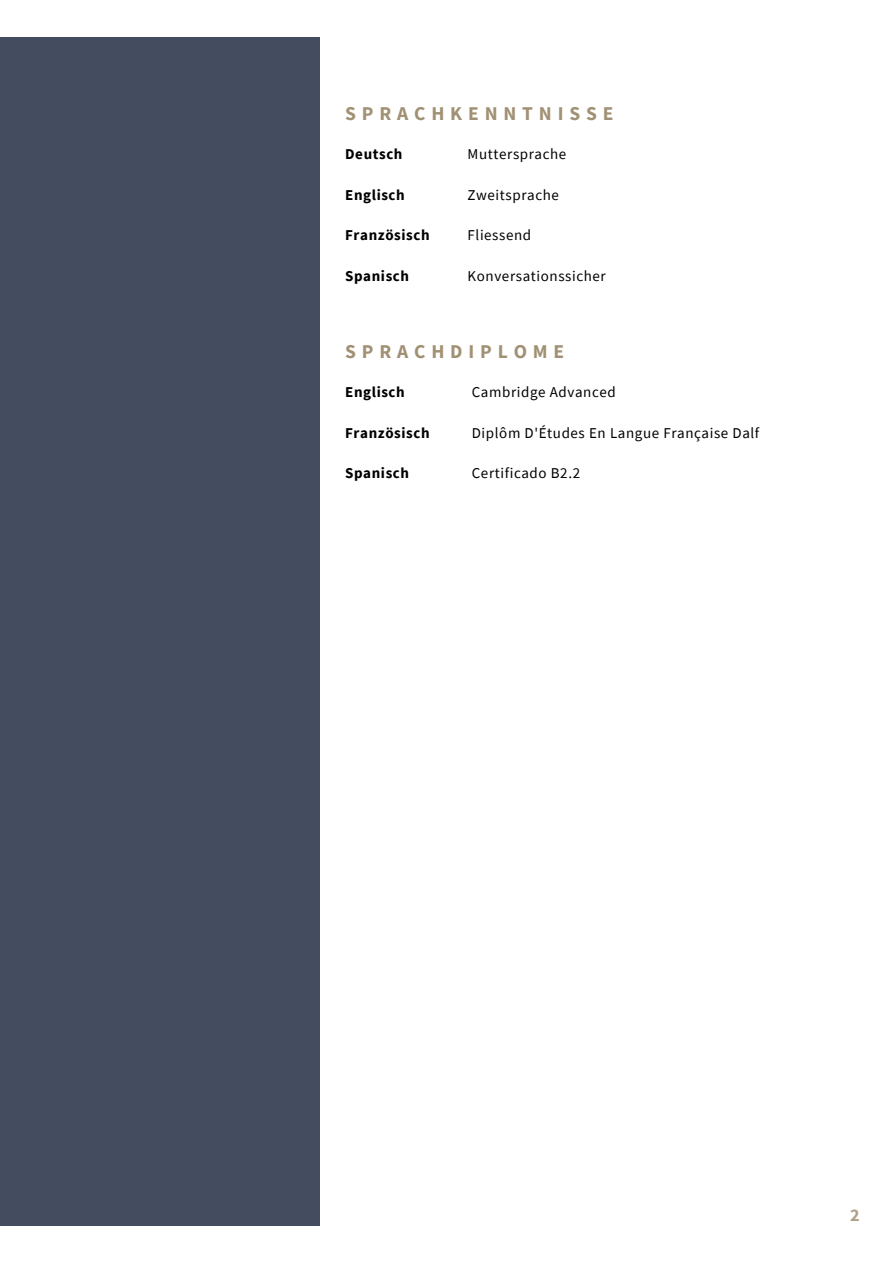
<style>
.page{position:relative;width:893px;height:1264px;background:#fff}
.page>*{position:absolute;margin:0;border:0;box-sizing:border-box;transform-origin:0 0}
.t1{font:700 19.5px "Source Sans Pro";letter-spacing:.3em;color:#a19174}
.t2{font:700 18px "Source Sans Pro";color:#afa085}
.t3{font:15px "Source Sans Pro";letter-spacing:.04em;color:#000}
.t4{font:700 15px "Source Sans Pro";letter-spacing:.04em;color:#000}
</style>
<div class="page">
<div style="left:0;top:37px;width:319px;height:1188px;background:#444d60"></div>
<p class="t1" style="left:345px;top:101px;width:270px">SPRACHKENNTNISSE</p>
<p class="t4" style="left:345px;top:144px;width:59px">Deutsch</p>
<p class="t4" style="left:345px;top:185px;width:61px">Englisch</p>
<p class="t4" style="left:345px;top:225px;width:86px">Französisch</p>
<p class="t4" style="left:345px;top:266px;width:65px">Spanisch</p>
<p class="t3" style="left:467px;top:144px;width:100px">Muttersprache</p>
<p class="t3" style="left:467px;top:185px;width:93px">Zweitsprache</p>
<p class="t3" style="left:467px;top:225px;width:65px">Fliessend</p>
<p class="t3" style="left:467px;top:266px;width:140px">Konversationssicher</p>
<p class="t1" style="left:345px;top:339px;width:220px">SPRACHDIPLOME</p>
<p class="t4" style="left:345px;top:382px;width:61px">Englisch</p>
<p class="t4" style="left:345px;top:423px;width:86px">Französisch</p>
<p class="t4" style="left:345px;top:463px;width:65px">Spanisch</p>
<p class="t3" style="left:472px;top:382px;width:145px">Cambridge Advanced</p>
<p class="t3" style="left:472px;top:423px;width:289px">Diplôm D'Études En Langue Française Dalf</p>
<p class="t3" style="left:472px;top:463px;width:110px">Certificado B2.2</p>
<p class="t2" style="left:850px;top:1202px;width:11px">2</p>
</div>
